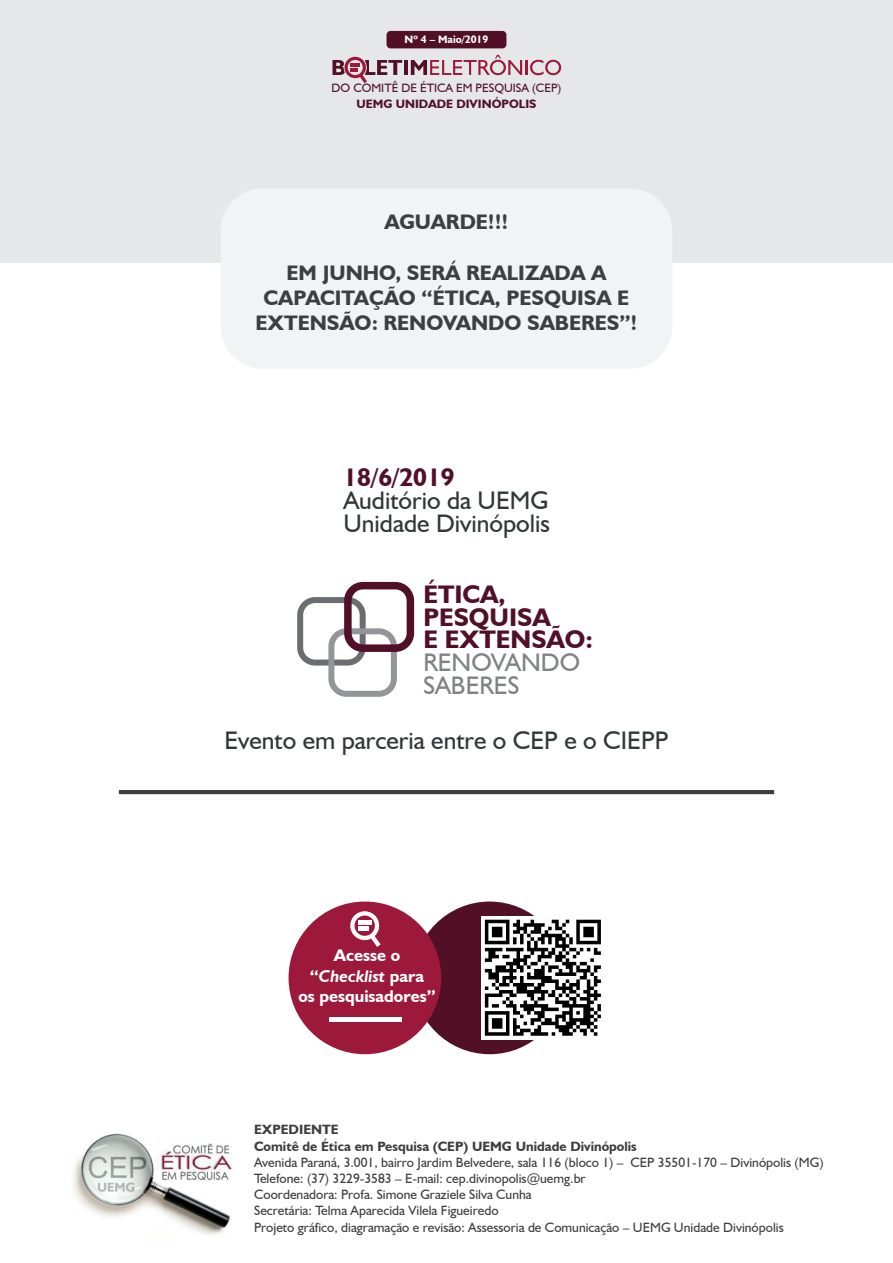
<style>
.page{position:relative;width:893px;height:1263px;background:#fff}
.page>*{position:absolute;margin:0;border:0;box-sizing:border-box;transform-origin:0 0}
.t1{font:25.35px/22.6px "Humanist 521 BT";color:#323738}
.t2{font:700 25.35px/22.6px "Humanist 521 BT";color:#511025}
.t3{font:25.35px/22.6px "Humanist 521 BT";color:#808285}
.t4{font:700 21px/25.2px "Humanist 521 BT";color:#3e3e3f;text-align:center}
.t5{font:700 16.95px/20.2px "Humanist 521 BT";color:#fff;text-align:center}
.t6{font:13.5px/16.2px "Humanist 521 BT";color:#3e3e3f}
.t7{font:700 13.5px/16.2px "Humanist 521 BT";color:#3e3e3f}
.t8{font:12.15px "Humanist 521 BT";color:#511025}
.t9{font:700 12.15px "Humanist 521 BT";color:#511025}
.t10{font:700 10.8px "Humanist 521 BT";color:#fff}
.s1{font-style:italic}
</style>
<div class="page">
<div style="left:0;top:0;width:893px;height:262px;background:#e6e7e9"></div>
<hr style="left:404px;top:60px;width:4px;height:15px;background:#511025">
<svg style="left:411px;top:55px;width:111px;height:20px"></svg>
<hr style="left:525px;top:60px;width:3px;height:15px;background:#9c193b">
<svg style="left:530px;top:60px;width:31px;height:15px"></svg>
<svg style="left:332px;top:57px;width:70px;height:26px"></svg>
<div style="left:387px;top:31px;width:119px;height:17px;background:#511025;border-radius:4px"></div>
<img style="left:72px;top:1133px;width:160px;height:102px">
<div style="left:221px;top:188px;width:451px;height:181px;background:#f2f3f4;border-radius:42px"></div>
<div style="left:413px;top:901px;width:153px;height:153px;background:#511025;border-radius:50%"></div>
<div style="left:289px;top:901px;width:152px;height:153px;background:#9c193b;border-radius:50%"></div>
<div style="left:481px;top:916px;width:123px;height:123px;background:#fff"></div>
<svg style="left:485px;top:920px;width:116px;height:116px"></svg>
<svg style="left:350px;top:911px;width:31px;height:36px"></svg>
<div style="left:358px;top:920px;width:13px;height:5px;background:#fff"></div>
<hr style="left:358px;top:927px;width:10px;height:4px;background:#fff">
<div style="left:329px;top:1017px;width:73px;height:5px;background:#fff"></div>
<hr style="left:119px;top:790px;width:655px;height:4px;background:#3e3e3f">
<div style="left:297px;top:597px;width:69px;height:68px;border:6px solid #6c6d70;border-radius:15px"></div>
<div style="left:328px;top:628px;width:69px;height:69px;border:6px solid #939598;border-radius:15px"></div>
<div style="left:344px;top:582px;width:70px;height:70px;border:8px solid #511025;border-radius:15px"></div>
<p class="t10" style="left:405px;top:33px;width:85px">Nº 4 – Maio/2019</p>
<p class="t8" style="left:332px;top:81px;width:231px">DO COMITÊ DE ÉTICA EM PESQUISA (CEP)</p>
<p class="t9" style="left:356px;top:96px;width:182px">UEMG UNIDADE DIVINÓPOLIS</p>
<h2 class="t4" style="left:385px;top:209px;width:125px">AGUARDE!!!</h2>
<h2 class="t4" style="left:255px;top:260px;width:383px">EM JUNHO, SERÁ REALIZADA A<br>CAPACITAÇÃO “ÉTICA, PESQUISA E<br>EXTENSÃO: RENOVANDO SABERES”!</h2>
<h1 class="t2" style="left:343px;top:466px;width:113px">18/6/2019</h1>
<h1 class="t1" style="left:343px;top:488px;width:208px">Auditório da UEMG<br>Unidade Divinópolis</h1>
<h1 class="t2" style="left:423px;top:583px;width:171px">ÉTICA,<br>PESQUISA<br>E EXTENSÃO:</h1>
<h1 class="t3" style="left:423px;top:650px;width:158px">RENOVANDO<br>SABERES</h1>
<h1 class="t1" style="left:224px;top:729px;width:446px">Evento em parceria entre o CEP e o CIEPP</h1>
<p class="t5" style="left:298px;top:945px;width:139px">Acesse o “<span class="s1">Checklist</span> para<br>os pesquisadores”</p>
<p class="t7" style="left:254px;top:1121px;width:384px">EXPEDIENTE<br>Comitê de Ética em Pesquisa (CEP) UEMG Unidade Divinópolis</p>
<p class="t6" style="left:254px;top:1154px;width:571px">Avenida Paraná, 3.001, bairro Jardim Belvedere, sala 116 (bloco 1) – CEP 35501-170 – Divinópolis (MG)<br>Telefone: (37) 3229-3583 – E-mail: cep.divinopolis@uemg.br<br>Coordenadora: Profa. Simone Graziele Silva Cunha<br>Secretária: Telma Aparecida Vilela Figueiredo<br>Projeto gráfico, diagramação e revisão: Assessoria de Comunicação – UEMG Unidade Divinópolis</p>
</div>
